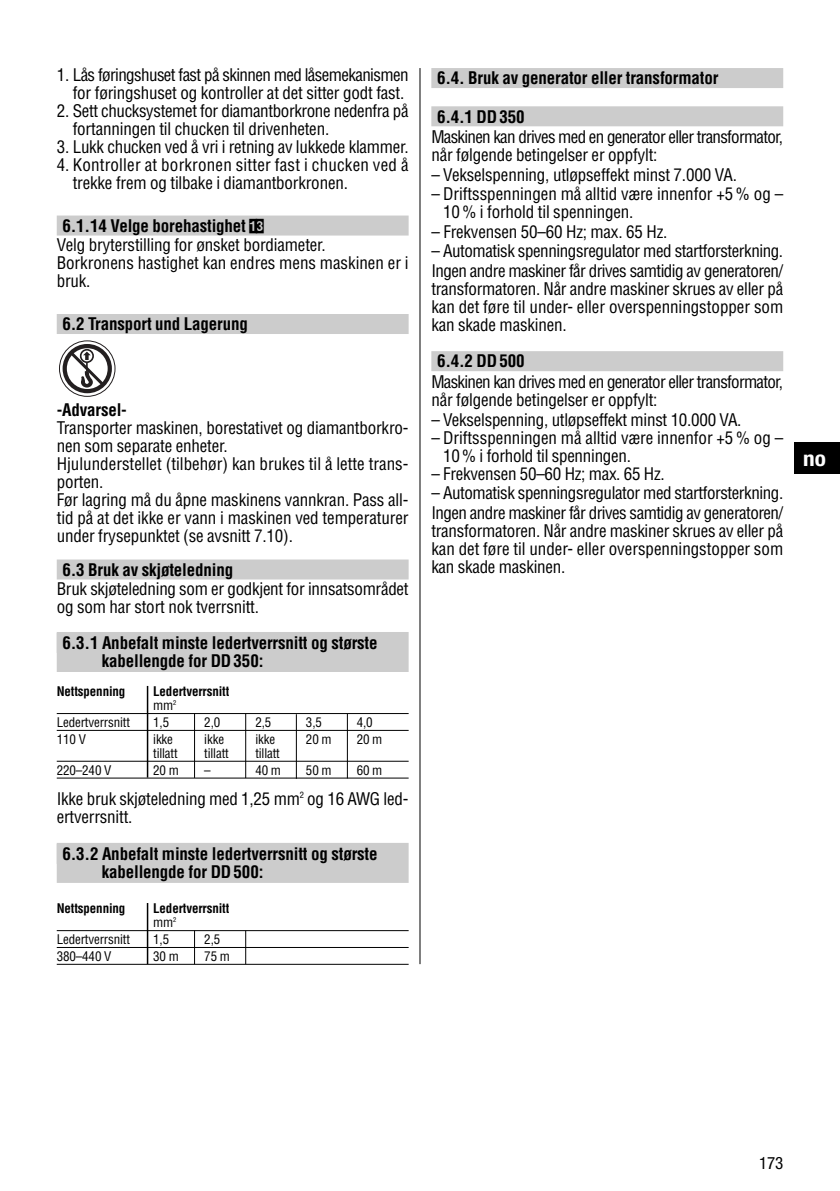
<style>
.page{position:relative;width:840px;height:1191px;background:#fff}
.page>*{position:absolute;margin:0;border:0;box-sizing:border-box;transform-origin:0 0}
.t1{font:700 condensed 21px "Helvetica Neue";color:#fff;scale:1.1 1}
.t2{font:condensed 17px/18px "Helvetica";letter-spacing:-.01em;color:#000}
.t3{font:700 condensed 17px/18px "Helvetica";letter-spacing:-.01em;color:#000}
.t4{font:condensed 17px/18px "Helvetica";letter-spacing:-.04em;color:#000}
.t5{font:condensed 17px/18px "Helvetica";letter-spacing:-.03em;color:#000;text-align:right}
.t6{font:condensed 17px/18px "Helvetica";letter-spacing:.01em;color:#000}
.t7{font:condensed 17px "Helvetica Neue";color:#000}
.t8{font:condensed 13px "Helvetica";letter-spacing:-.01em;color:#000}
.t9{font:700 condensed 13px/14px "Helvetica";letter-spacing:-.01em;color:#000}
.s1{font-weight:400}
</style>
<div class="page">
<div style="left:794px;top:442px;width:45px;height:31px;background:#000"></div>
<hr style="left:419px;top:68px;width:1px;height:896px;background:#000">
<div style="left:57px;top:215px;width:351px;height:20px;background:#ccc"></div>
<div style="left:57px;top:314px;width:351px;height:20px;background:#ccc"></div>
<div style="left:57px;top:559px;width:351px;height:20px;background:#ccc"></div>
<div style="left:57px;top:632px;width:351px;height:40px;background:#ccc"></div>
<div style="left:57px;top:843px;width:351px;height:40px;background:#ccc"></div>
<div style="left:431px;top:68px;width:351px;height:20px;background:#ccc"></div>
<div style="left:431px;top:106px;width:351px;height:20px;background:#ccc"></div>
<div style="left:431px;top:351px;width:351px;height:20px;background:#ccc"></div>
<hr style="left:57px;top:713px;width:351px;height:1px;background:#000">
<hr style="left:57px;top:730px;width:351px;height:1px;background:#000">
<hr style="left:57px;top:760px;width:351px;height:1px;background:#000">
<hr style="left:57px;top:777px;width:351px;height:1px;background:#000">
<hr style="left:147px;top:686px;width:1px;height:91px;background:#000">
<hr style="left:194px;top:713px;width:1px;height:65px;background:#000">
<hr style="left:245px;top:713px;width:1px;height:65px;background:#000">
<hr style="left:296px;top:714px;width:1px;height:64px;background:#000">
<hr style="left:346px;top:714px;width:1px;height:64px;background:#000">
<hr style="left:57px;top:930px;width:351px;height:1px;background:#000">
<hr style="left:57px;top:947px;width:351px;height:1px;background:#000">
<hr style="left:57px;top:963px;width:351px;height:1px;background:#000">
<hr style="left:147px;top:903px;width:1px;height:61px;background:#000">
<hr style="left:194px;top:930px;width:1px;height:34px;background:#000">
<hr style="left:245px;top:930px;width:1px;height:34px;background:#000">
<svg style="left:59px;top:341px;width:56px;height:55px"></svg>
<div style="left:59px;top:341px;width:56px;height:55px;border:1px solid #231f20;border-radius:50%"></div>
<svg style="left:66px;top:348px;width:42px;height:42px"></svg>
<div style="left:63px;top:344px;width:49px;height:49px;border:4px solid #231f20;border-radius:50%"></div>
<p class="t5" style="left:57px;top:66px;width:353px">1. Lås føringshuset fast på skinnen med låsemekanismen for føringshuset og kontroller at det sitter godt fast.</p>
<p class="t2" style="left:73px;top:102px;width:337px;text-indent:-16px">2. Sett chucksystemet for diamantborkrone nedenfra på fortanningen til chucken til drivenheten.</p>
<p class="t2" style="left:57px;top:138px;width:353px">3. Lukk chucken ved å vri i retning av lukkede klammer.</p>
<p class="t6" style="left:73px;top:156px;width:337px;text-indent:-16px">4. Kontroller at borkronen sitter fast i chucken ved å trekke frem og tilbake i diamantborkronen.</p>
<p class="t3" style="left:62px;top:217px;width:185px">6.1.14 Velge borehastighet</p>
<p class="t2" style="left:57px;top:236px;width:353px">Velg bryterstilling for ønsket bordiameter.<br>Borkronens hastighet kan endres mens maskinen er i bruk.</p>
<p class="t3" style="left:62px;top:315px;width:187px">6.2 Transport und Lagerung</p>
<p class="t3" style="left:57px;top:401px;width:72px">-Advarsel-</p>
<p class="t2" style="left:57px;top:419px;width:353px">Transporter maskinen, borestativet og diamantborkro&shy;nen som separate enheter.<br>Hjulunderstellet (tilbehør) kan brukes til å lette trans&shy;porten.<br>Før lagring må du åpne maskinens vannkran. Pass all&shy;tid på at det ikke er vann i maskinen ved temperaturer under frysepunktet (se avsnitt 7.10).</p>
<p class="t3" style="left:62px;top:561px;width:172px">6.3 Bruk av skjøteledning</p>
<p class="t2" style="left:57px;top:580px;width:353px">Bruk skjøteledning som er godkjent for innsatsområdet og som har stort nok tverrsnitt.</p>
<p class="t3" style="left:102px;top:634px;width:277px;text-indent:-39px">6.3.1 Anbefalt minste ledertverrsnitt og største kabellengde for DD350:</p>
<p class="t9" style="left:57px;top:684px;width:70px">Nettspenning</p>
<p class="t9" style="left:153px;top:684px;width:78px">Ledertverrsnitt <span class="s1">mm</span><sup>2</sup></p>
<p class="t8" style="left:57px;top:715px;width:75px">Ledertverrsnitt</p>
<p class="t8" style="left:153px;top:715px;width:17px">1,5</p>
<p class="t8" style="left:204px;top:715px;width:17px">2,0</p>
<p class="t8" style="left:255px;top:715px;width:17px">2,5</p>
<p class="t8" style="left:306px;top:715px;width:17px">3,5</p>
<p class="t8" style="left:356px;top:715px;width:17px">4,0</p>
<p class="t8" style="left:57px;top:732px;width:31px">110 V</p>
<p class="t8" style="left:153px;top:732px;width:21px">ikke</p>
<p class="t8" style="left:204px;top:732px;width:21px">ikke</p>
<p class="t8" style="left:255px;top:732px;width:21px">ikke</p>
<p class="t8" style="left:306px;top:732px;width:27px">20m</p>
<p class="t8" style="left:356px;top:732px;width:27px">20m</p>
<p class="t8" style="left:153px;top:746px;width:26px">tillatt</p>
<p class="t8" style="left:204px;top:746px;width:26px">tillatt</p>
<p class="t8" style="left:255px;top:746px;width:26px">tillatt</p>
<p class="t8" style="left:57px;top:762px;width:56px">220–240 V</p>
<p class="t8" style="left:153px;top:762px;width:27px">20m</p>
<p class="t8" style="left:204px;top:762px;width:8px">–</p>
<p class="t8" style="left:255px;top:762px;width:27px">40m</p>
<p class="t8" style="left:306px;top:762px;width:27px">50m</p>
<p class="t8" style="left:356px;top:762px;width:27px">60m</p>
<p class="t2" style="left:57px;top:789px;width:353px">Ikke bruk skjøteledning med 1,25 mm<sup>2</sup> og 16 AWG led&shy;ertverrsnitt.</p>
<p class="t3" style="left:102px;top:845px;width:277px;text-indent:-39px">6.3.2 Anbefalt minste ledertverrsnitt og største kabellengde for DD500:</p>
<p class="t9" style="left:57px;top:901px;width:70px">Nettspenning</p>
<p class="t9" style="left:153px;top:901px;width:78px">Ledertverrsnitt <span class="s1">mm</span><sup>2</sup></p>
<p class="t8" style="left:57px;top:932px;width:75px">Ledertverrsnitt</p>
<p class="t8" style="left:153px;top:932px;width:17px">1,5</p>
<p class="t8" style="left:204px;top:932px;width:17px">2,5</p>
<p class="t8" style="left:57px;top:949px;width:56px">380–440 V</p>
<p class="t8" style="left:153px;top:949px;width:27px">30m</p>
<p class="t8" style="left:204px;top:949px;width:27px">75m</p>
<p class="t3" style="left:437px;top:69px;width:283px">6.4. Bruk av generator eller transformator</p>
<p class="t3" style="left:437px;top:108px;width:89px">6.4.1 DD350</p>
<p class="t4" style="left:431px;top:129px;width:353px">Maskinen kan drives med en generator eller transformator, når følgende betingelser er oppfylt:</p>
<p class="t2" style="left:431px;top:166px;width:307px">– Vekselspenning, utløpseffekt minst 7.000 VA.</p>
<p class="t2" style="left:443px;top:185px;width:341px;text-indent:-12px">– Driftsspenningen må alltid være innenfor +5 % og –<br>10 % i forhold til spenningen.</p>
<p class="t2" style="left:431px;top:223px;width:237px">– Frekvensen 50–60 Hz; max. 65 Hz.</p>
<p class="t2" style="left:431px;top:242px;width:353px;text-align:justify">– Automatisk spenningsregulator med startforsterkning.<br>Ingen andre maskiner får drives samtidig av generatoren/ transformatoren. Når andre maskiner skrues av eller på kan det føre til under- eller overspenningstopper som kan skade maskinen.</p>
<p class="t3" style="left:437px;top:352px;width:89px">6.4.2 DD500</p>
<p class="t4" style="left:431px;top:373px;width:353px">Maskinen kan drives med en generator eller transformator, når følgende betingelser er oppfylt:</p>
<p class="t2" style="left:431px;top:411px;width:311px">– Vekselspenning, utløpseffekt minst 10.000 VA.</p>
<p class="t2" style="left:443px;top:429px;width:341px;text-indent:-12px">– Driftsspenningen må alltid være innenfor +5 % og –<br>10% i forhold til spenningen.</p>
<p class="t2" style="left:431px;top:465px;width:235px">– Frekvensen 50–60 Hz; max. 65 Hz.</p>
<p class="t2" style="left:431px;top:484px;width:353px;text-align:justify">– Automatisk spenningsregulator med startforsterkning.<br>Ingen andre maskiner får drives samtidig av generatoren/ transformatoren. Når andre maskiner skrues av eller på kan det føre til under- eller overspenningstopper som kan skade maskinen.</p>
<p class="t1" style="left:802px;top:450px;width:22px">no</p>
<p class="t7" style="left:758px;top:1157px;width:25px">173</p>
</div>
